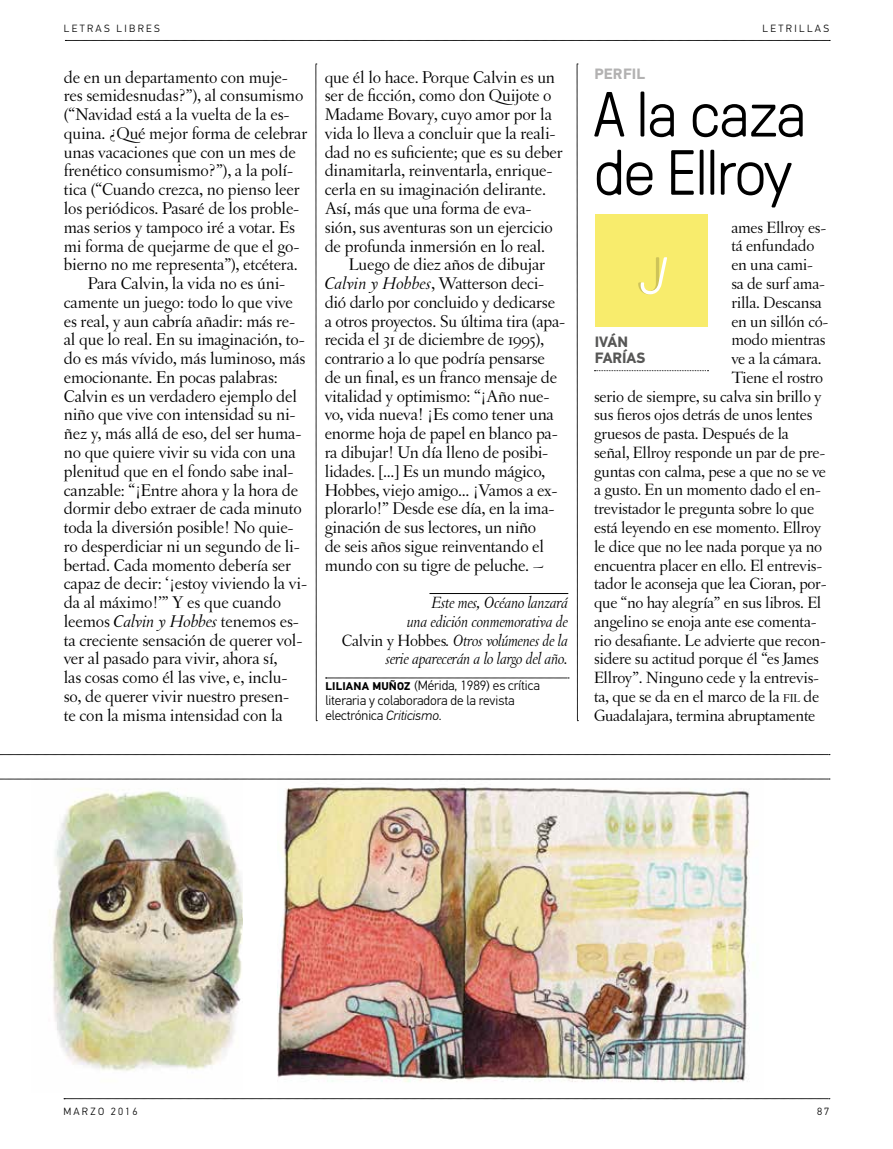
<style>
.page{position:relative;width:893px;height:1149px;background:#fff}
.page>*{position:absolute;margin:0;border:0;box-sizing:border-box;transform-origin:0 0}
.t1{font:300 63.6px/58.2px "GT Pressura";letter-spacing:-.02em;color:#000}
.t2{font:italic 300 52.5px "GT Pressura";color:#fff}
.t3{font:18px "Letras Oldstyle";letter-spacing:-.01em;color:#000}
.t4{font:17.25px "Letras Oldstyle";letter-spacing:-.015em;color:#000}
.t5{font:italic 17.25px/18.8px "Letras Oldstyle";letter-spacing:-.015em;color:#000;text-align:right}
.t6{font:700 15px/16.5px "PF Din Text Pro";letter-spacing:-.005em;color:#575756}
.t7{font:700 15px "PF Din Text Pro";letter-spacing:.02em;color:#b3b2b2}
.t8{font:300 13.5px/15px "PF Din Text Pro";letter-spacing:-.005em;color:#000}
.t9{font:300 10.5px "PF Din Text Pro";letter-spacing:.22em;color:#000}
.s1{font-style:italic}
.s2{font-style:normal}
.s3{font-weight:700;font-size:11.25px}
.s4{font-size:12.15px}
</style>
<div class="page">
<svg style="left:65px;top:40px;width:765px;height:1px"></svg>
<svg style="left:64px;top:1098px;width:766px;height:1px"></svg>
<img style="left:32px;top:779px;width:210px;height:292px">
<img style="left:277px;top:779px;width:486px;height:303px">
<svg style="left:577px;top:64px;width:1px;height:657px"></svg>
<svg style="left:316px;top:64px;width:1px;height:657px"></svg>
<svg style="left:0;top:754px;width:830px;height:1px"></svg>
<svg style="left:0;top:778px;width:830px;height:1px"></svg>
<svg style="left:326px;top:677px;width:243px;height:1px"></svg>
<div style="left:594px;top:214px;width:113px;height:112px;background:#f8ec6c"></div>
<svg style="left:594px;top:370px;width:114px;height:1px"></svg>
<hr style="left:429px;top:593px;width:139px;height:1px;background:#000">
<svg style="left:277px;top:833px;width:9px;height:131px"></svg>
<p class="t9" style="left:64px;top:22px;width:97px">LETRAS LIBRES</p>
<p class="t9" style="left:763px;top:22px;width:68px">LETRILLAS</p>
<p class="t3" style="left:64px;top:67px;width:225px">de en un departamento con muje-</p>
<p class="t3" style="left:64px;top:85px;width:241px">res semidesnudas?”), al consumismo</p>
<p class="t3" style="left:64px;top:104px;width:227px">(“Navidad está a la vuelta de la es-</p>
<p class="t3" style="left:64px;top:123px;width:245px">quina. ¿Qué mejor forma de celebrar</p>
<p class="t3" style="left:64px;top:142px;width:234px">unas vacaciones que con un mes de</p>
<p class="t3" style="left:64px;top:160px;width:231px">frenético consumismo?”), a la polí-</p>
<p class="t3" style="left:64px;top:179px;width:238px">tica (“Cuando crezca, no pienso leer</p>
<p class="t3" style="left:64px;top:198px;width:237px">los periódicos. Pasaré de los proble-</p>
<p class="t3" style="left:64px;top:217px;width:233px">mas serios y tampoco iré a votar. Es</p>
<p class="t3" style="left:64px;top:235px;width:237px">mi forma de quejarme de que el go-</p>
<p class="t3" style="left:64px;top:254px;width:235px">bierno no me representa”), etcétera.</p>
<p class="t3" style="left:88px;top:273px;width:199px">Para Calvin, la vida no es úni-</p>
<p class="t3" style="left:64px;top:292px;width:231px">camente un juego: todo lo que vive</p>
<p class="t3" style="left:64px;top:310px;width:233px">es real, y aun cabría añadir: más re-</p>
<p class="t3" style="left:64px;top:329px;width:242px">al que lo real. En su imaginación, to-</p>
<p class="t3" style="left:64px;top:348px;width:243px">do es más vívido, más luminoso, más</p>
<p class="t3" style="left:64px;top:367px;width:215px">emocionante. En pocas palabras:</p>
<p class="t3" style="left:64px;top:385px;width:235px">Calvin es un verdadero ejemplo del</p>
<p class="t3" style="left:64px;top:404px;width:233px">niño que vive con intensidad su ni-</p>
<p class="t3" style="left:64px;top:423px;width:239px">ñez y, más allá de eso, del ser huma-</p>
<p class="t3" style="left:64px;top:442px;width:233px">no que quiere vivir su vida con una</p>
<p class="t3" style="left:64px;top:460px;width:231px">plenitud que en el fondo sabe inal-</p>
<p class="t3" style="left:64px;top:479px;width:236px">canzable: “¡Entre ahora y la hora de</p>
<p class="t3" style="left:64px;top:498px;width:239px">dormir debo extraer de cada minuto</p>
<p class="t3" style="left:64px;top:517px;width:231px">toda la diversión posible! No quie-</p>
<p class="t3" style="left:64px;top:535px;width:237px">ro desperdiciar ni un segundo de li-</p>
<p class="t3" style="left:64px;top:554px;width:229px">bertad. Cada momento debería ser</p>
<p class="t3" style="left:64px;top:573px;width:245px">capaz de decir: ‘¡estoy viviendo la vi-</p>
<p class="t3" style="left:64px;top:592px;width:219px">da al máximo!’” Y es que cuando</p>
<p class="t3" style="left:64px;top:610px;width:237px">leemos <span class="s1">Calvin y Hobbes</span> tenemos es-</p>
<p class="t3" style="left:64px;top:629px;width:240px">ta creciente sensación de querer vol-</p>
<p class="t3" style="left:64px;top:648px;width:215px">ver al pasado para vivir, ahora sí,</p>
<p class="t3" style="left:64px;top:667px;width:225px">las cosas como él las vive, e, inclu-</p>
<p class="t3" style="left:64px;top:685px;width:227px">so, de querer vivir nuestro presen-</p>
<p class="t3" style="left:64px;top:704px;width:221px">te con la misma intensidad con la</p>
<p class="t3" style="left:325px;top:67px;width:232px">que él lo hace. Porque Calvin es un</p>
<p class="t3" style="left:325px;top:85px;width:228px">ser de ficción, como don Quijote o</p>
<p class="t3" style="left:325px;top:104px;width:229px">Madame Bovary, cuyo amor por la</p>
<p class="t3" style="left:325px;top:123px;width:232px">vida lo lleva a concluir que la reali-</p>
<p class="t3" style="left:325px;top:142px;width:240px">dad no es suficiente; que es su deber</p>
<p class="t3" style="left:325px;top:160px;width:229px">dinamitarla, reinventarla, enrique-</p>
<p class="t3" style="left:325px;top:179px;width:223px">cerla en su imaginación delirante.</p>
<p class="t3" style="left:325px;top:198px;width:208px">Así, más que una forma de eva-</p>
<p class="t3" style="left:325px;top:217px;width:230px">sión, sus aventuras son un ejercicio</p>
<p class="t3" style="left:325px;top:235px;width:222px">de profunda inmersión en lo real.</p>
<p class="t3" style="left:349px;top:254px;width:198px">Luego de diez años de dibujar</p>
<p class="t3" style="left:325px;top:273px;width:221px"><span class="s1">Calvin y Hobbes</span>, Watterson deci-</p>
<p class="t3" style="left:325px;top:292px;width:232px">dió darlo por concluido y dedicarse</p>
<p class="t3" style="left:325px;top:310px;width:242px">a otros proyectos. Su última tira (apa-</p>
<p class="t3" style="left:325px;top:329px;width:221px">recida el 31 de diciembre de 1995),</p>
<p class="t3" style="left:325px;top:348px;width:222px">contrario a lo que podría pensarse</p>
<p class="t3" style="left:325px;top:367px;width:234px">de un final, es un franco mensaje de</p>
<p class="t3" style="left:325px;top:385px;width:226px">vitalidad y optimismo: “¡Año nue-</p>
<p class="t3" style="left:325px;top:404px;width:231px">vo, vida nueva! ¡Es como tener una</p>
<p class="t3" style="left:325px;top:423px;width:234px">enorme hoja de papel en blanco pa-</p>
<p class="t3" style="left:325px;top:442px;width:225px">ra dibujar! Un día lleno de posibi-</p>
<p class="t3" style="left:325px;top:460px;width:222px">lidades. [...] Es un mundo mágico,</p>
<p class="t3" style="left:325px;top:479px;width:234px">Hobbes, viejo amigo... ¡Vamos a ex-</p>
<p class="t3" style="left:325px;top:498px;width:231px">plorarlo!” Desde ese día, en la ima-</p>
<p class="t3" style="left:325px;top:517px;width:213px">ginación de sus lectores, un niño</p>
<p class="t3" style="left:325px;top:535px;width:221px">de seis años sigue reinventando el</p>
<p class="t3" style="left:325px;top:554px;width:221px">mundo con su tigre de peluche. <sup>~</sup></p>
<p class="t5" style="left:342px;top:593px;width:228px">Este mes, Océano lanzará<br>una edición conmemorativa de<br><span class="s2">Calvin y Hobbes</span>. Otros volúmenes de la serie aparecerán a lo largo del año.</p>
<p class="t8" style="left:325px;top:678px;width:216px"><span class="s3">LILIANA MUÑOZ</span> (Mérida, 1989) es crítica literaria y colaboradora de la revista electrónica <span class="s1">Criticismo</span>.</p>
<p class="t7" style="left:594px;top:64px;width:52px">PERFIL</p>
<h1 class="t1" style="left:594px;top:81px;width:214px">A la caza de Ellroy</h1>
<p class="t4" style="left:731px;top:217px;width:96px">ames Ellroy es-</p>
<p class="t4" style="left:731px;top:236px;width:85px">tá enfundado</p>
<p class="t4" style="left:731px;top:255px;width:83px">en una cami-</p>
<p class="t4" style="left:731px;top:273px;width:95px">sa de surf ama-</p>
<p class="t4" style="left:731px;top:292px;width:92px">rilla. Descansa</p>
<p class="t4" style="left:731px;top:311px;width:98px">en un sillón có-</p>
<p class="t4" style="left:731px;top:330px;width:96px">modo mientras</p>
<p class="t4" style="left:731px;top:349px;width:92px">ve a la cámara.</p>
<p class="t4" style="left:731px;top:367px;width:93px">Tiene el rostro</p>
<p class="t4" style="left:594px;top:386px;width:229px">serio de siempre, su calva sin brillo y</p>
<p class="t4" style="left:594px;top:405px;width:220px">sus fieros ojos detrás de unos lentes</p>
<p class="t4" style="left:594px;top:424px;width:196px">gruesos de pasta. Después de la</p>
<p class="t4" style="left:594px;top:442px;width:233px">señal, Ellroy responde un par de pre-</p>
<p class="t4" style="left:594px;top:461px;width:233px">guntas con calma, pese a que no se ve</p>
<p class="t4" style="left:594px;top:480px;width:228px">a gusto. En un momento dado el en-</p>
<p class="t4" style="left:594px;top:499px;width:222px">trevistador le pregunta sobre lo que</p>
<p class="t4" style="left:594px;top:517px;width:229px">está leyendo en ese momento. Ellroy</p>
<p class="t4" style="left:594px;top:536px;width:230px">le dice que no lee nada porque ya no</p>
<p class="t4" style="left:594px;top:555px;width:230px">encuentra placer en ello. El entrevis-</p>
<p class="t4" style="left:594px;top:574px;width:234px">tador le aconseja que lea Cioran, por-</p>
<p class="t4" style="left:594px;top:592px;width:229px">que “no hay alegría” en sus libros. El</p>
<p class="t4" style="left:594px;top:611px;width:224px">angelino se enoja ante ese comenta-</p>
<p class="t4" style="left:594px;top:630px;width:233px">rio desafiante. Le advierte que recon-</p>
<p class="t4" style="left:594px;top:649px;width:226px">sidere su actitud porque él “es James</p>
<p class="t4" style="left:594px;top:667px;width:226px">Ellroy”. Ninguno cede y la entrevis-</p>
<p class="t4" style="left:594px;top:686px;width:227px">ta, que se da en el marco de la <span class="s4">fil</span> de</p>
<p class="t4" style="left:594px;top:705px;width:223px">Guadalajara, termina abruptamente</p>
<h2 class="t2" style="left:640px;top:238px;width:26px">J</h2>
<p class="t6" style="left:595px;top:333px;width:52px">IVÁN<br>FARÍAS</p>
<p class="t9" style="left:63px;top:1104px;width:76px">MARZO 2016</p>
<p class="t9" style="left:817px;top:1104px;width:14px">87</p>
</div>
